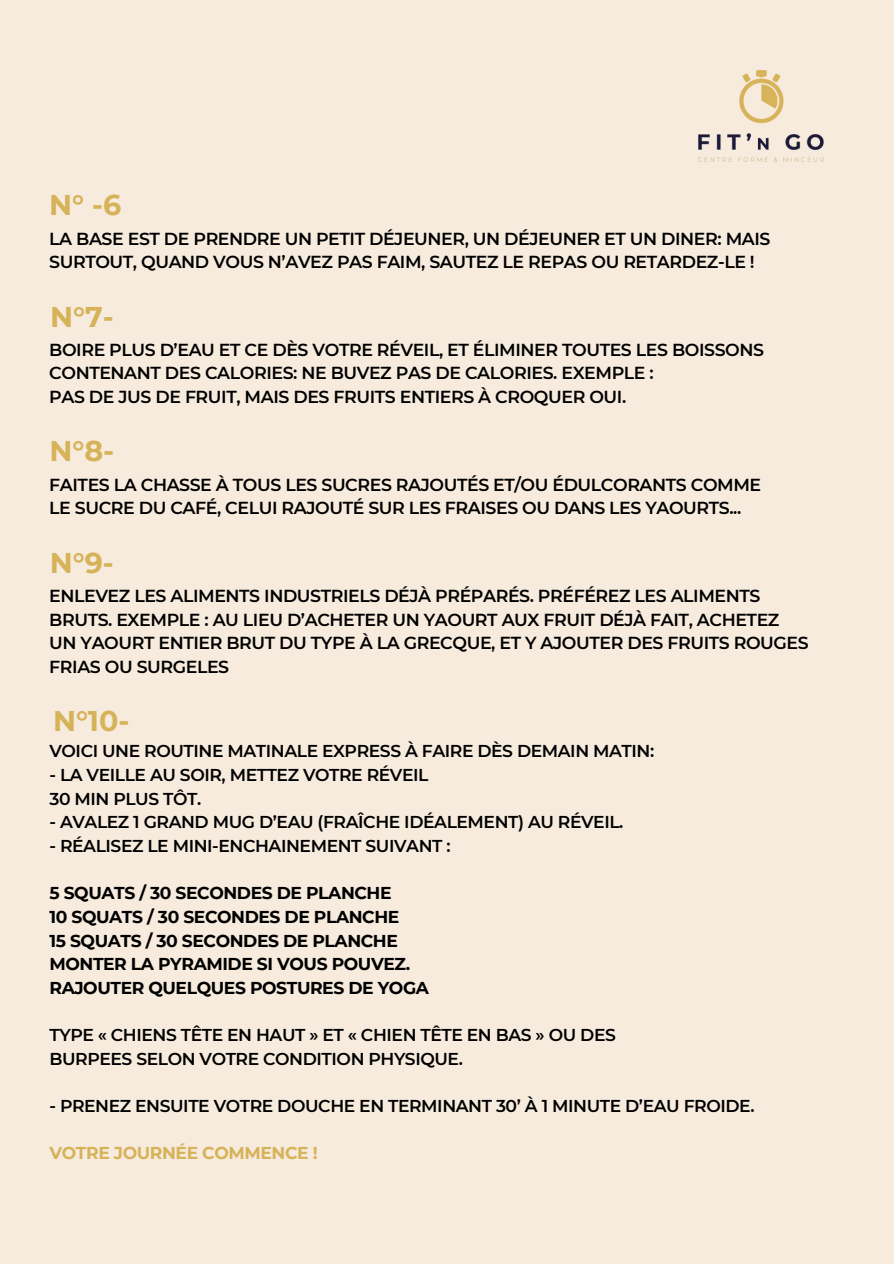
<style>
.page{position:relative;width:894px;height:1264px;background:#fff}
.page>*{position:absolute;margin:0;border:0;box-sizing:border-box;transform-origin:0 0}
.t1{font:700 28.5px "Montserrat";color:#d6b259}
.t2{font:600 17.4px/23.7px "Montserrat";letter-spacing:-.025em;color:#000}
.t3{font:600 17.1px "Montserrat";letter-spacing:-.025em;color:#000}
.t4{font:700 17.1px "Montserrat";letter-spacing:-.025em;color:#000}
.t5{font:700 17.1px "Montserrat";letter-spacing:-.025em;color:#d6b259}
</style>
<div class="page">
<div style="left:0;top:0;width:893px;height:1263px;background:#f7ebde"></div>
<img style="left:698px;top:70px;width:125px;height:91px">
<p class="t1" style="left:49px;top:188px;width:74px">N° -6</p>
<h1 class="t2" style="left:49px;top:226px;width:722px">LA BASE EST DE PRENDRE UN PETIT DÉJEUNER, UN DÉJEUNER ET UN DINER: MAIS<br>SURTOUT, QUAND VOUS N’AVEZ PAS FAIM, SAUTEZ LE REPAS OU RETARDEZ-LE !</h1>
<h1 class="t1" style="left:50px;top:299px;width:65px">N°7-</h1>
<p class="t2" style="left:49px;top:337px;width:716px">BOIRE PLUS D’EAU ET CE DÈS VOTRE RÉVEIL, ET ÉLIMINER TOUTES LES BOISSONS<br>CONTENANT DES CALORIES: NE BUVEZ PAS DE CALORIES. EXEMPLE :</p>
<p class="t2" style="left:49px;top:385px;width:578px">PAS DE JUS DE FRUIT, MAIS DES FRUITS ENTIERS À CROQUER OUI.</p>
<h1 class="t1" style="left:49px;top:434px;width:66px">N°8-</h1>
<p class="t2" style="left:49px;top:472px;width:713px">FAITES LA CHASSE À TOUS LES SUCRES RAJOUTÉS ET/OU ÉDULCORANTS COMME</p>
<p class="t2" style="left:49px;top:496px;width:693px">LE SUCRE DU CAFÉ, CELUI RAJOUTÉ SUR LES FRAISES OU DANS LES YAOURTS...</p>
<h1 class="t1" style="left:50px;top:545px;width:66px">N°9-</h1>
<p class="t2" style="left:49px;top:583px;width:712px">ENLEVEZ LES ALIMENTS INDUSTRIELS DÉJÀ PRÉPARÉS. PRÉFÉREZ LES ALIMENTS</p>
<p class="t2" style="left:49px;top:607px;width:731px">BRUTS. EXEMPLE : AU LIEU D’ACHETER UN YAOURT AUX FRUIT DÉJÀ FAIT, ACHETEZ</p>
<p class="t2" style="left:49px;top:631px;width:760px">UN YAOURT ENTIER BRUT DU TYPE À LA GRECQUE, ET Y AJOUTER DES FRUITS ROUGES<br>FRIAS OU SURGELES</p>
<p class="t1" style="left:53px;top:703px;width:78px">N°10-</p>
<h1 class="t3" style="left:49px;top:740px;width:606px">VOICI UNE ROUTINE MATINALE EXPRESS À FAIRE DÈS DEMAIN MATIN:</h1>
<p class="t3" style="left:49px;top:764px;width:380px">- LA VEILLE AU SOIR, METTEZ VOTRE RÉVEIL</p>
<p class="t3" style="left:49px;top:788px;width:153px">30 MIN PLUS TÔT.</p>
<p class="t3" style="left:49px;top:811px;width:575px">- AVALEZ 1 GRAND MUG D’EAU (FRAÎCHE IDÉALEMENT) AU RÉVEIL.</p>
<p class="t3" style="left:49px;top:835px;width:402px">- RÉALISEZ LE MINI-ENCHAINEMENT SUIVANT :</p>
<p class="t4" style="left:49px;top:882px;width:343px">5 SQUATS / 30 SECONDES DE PLANCHE</p>
<p class="t4" style="left:49px;top:906px;width:351px">10 SQUATS / 30 SECONDES DE PLANCHE</p>
<p class="t4" style="left:49px;top:929px;width:350px">15 SQUATS / 30 SECONDES DE PLANCHE</p>
<p class="t4" style="left:49px;top:953px;width:362px">MONTER LA PYRAMIDE SI VOUS POUVEZ.</p>
<p class="t4" style="left:49px;top:977px;width:381px">RAJOUTER QUELQUES POSTURES DE YOGA</p>
<p class="t3" style="left:49px;top:1024px;width:567px">TYPE « CHIENS TÊTE EN HAUT » ET « CHIEN TÊTE EN BAS » OU DES</p>
<p class="t3" style="left:49px;top:1048px;width:415px">BURPEES SELON VOTRE CONDITION PHYSIQUE.</p>
<p class="t3" style="left:49px;top:1095px;width:706px">- PRENEZ ENSUITE VOTRE DOUCHE EN TERMINANT 30’ À 1 MINUTE D’EAU FROIDE.</p>
<p class="t5" style="left:49px;top:1142px;width:270px">VOTRE JOURNÉE COMMENCE !</p>
</div>
